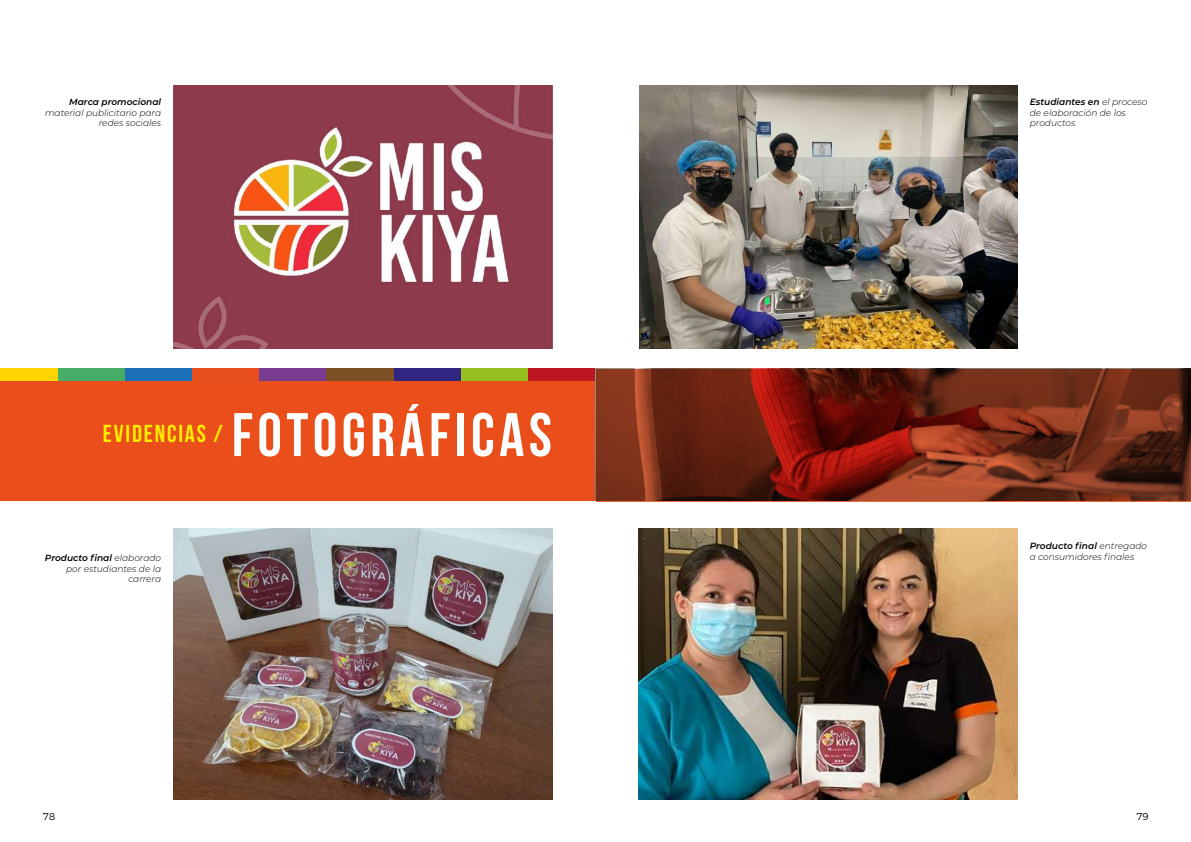
<style>
.page{position:relative;width:1191px;height:842px;background:#fff}
.page>*{position:absolute;margin:0;border:0;box-sizing:border-box;transform-origin:0 0}
.t1{font:700 61.4px "Bebas Neue";letter-spacing:.075em;color:#fff}
.t2{font:700 24.6px "Bebas Neue";letter-spacing:.075em;color:#ffed00}
.t3{font:300 10px "Montserrat";color:#000}
.t4{font:italic 300 9px/10.8px "Montserrat";color:#000;text-align:right}
.t5{font:italic 600 9px "Montserrat";color:#000}
.s1{font-weight:600}
</style>
<div class="page">
<div style="left:0;top:368px;width:595px;height:132px;background:#e94e1b"></div>
<div style="left:0;top:368px;width:59px;height:13px;background:#ffd400"></div>
<div style="left:58px;top:368px;width:68px;height:13px;background:#45ad66"></div>
<div style="left:125px;top:368px;width:67px;height:13px;background:#1c70b8"></div>
<div style="left:260px;top:368px;width:67px;height:13px;background:#783b8f"></div>
<div style="left:327px;top:368px;width:67px;height:13px;background:#7d4f24"></div>
<div style="left:394px;top:368px;width:67px;height:13px;background:#302682"></div>
<div style="left:461px;top:368px;width:67px;height:13px;background:#94bf1f"></div>
<div style="left:528px;top:368px;width:67px;height:13px;background:#bd1721"></div>
<svg style="left:596px;top:369px;width:595px;height:132px"></svg>
<img style="left:173px;top:85px;width:380px;height:263px">
<img style="left:173px;top:528px;width:380px;height:271px">
<img style="left:640px;top:85px;width:377px;height:263px">
<img style="left:638px;top:528px;width:379px;height:271px">
<p class="t5" style="left:69px;top:95px;width:93px">Marca promocional</p>
<p class="t4" style="left:45px;top:107px;width:118px">material publicitario para redes sociales</p>
<h2 class="t2" style="left:103px;top:420px;width:121px">EVIDENCIAS /</h2>
<h1 class="t1" style="left:232px;top:401px;width:321px">FOTOGRÁFICAS</h1>
<p class="t4" style="left:45px;top:552px;width:118px"><span class="s1">Producto final</span> elaborado por estudiantes de la carrera</p>
<p class="t4" style="left:1029px;top:96px;width:119px;text-align:left"><span class="s1">Estudiantes en</span> el proceso de elaboración de los productos</p>
<p class="t4" style="left:1029px;top:540px;width:119px;text-align:left"><span class="s1">Producto final</span> entregado a consumidores finales</p>
<p class="t3" style="left:43px;top:809px;width:14px">78</p>
<p class="t3" style="left:1136px;top:809px;width:14px">79</p>
</div>
